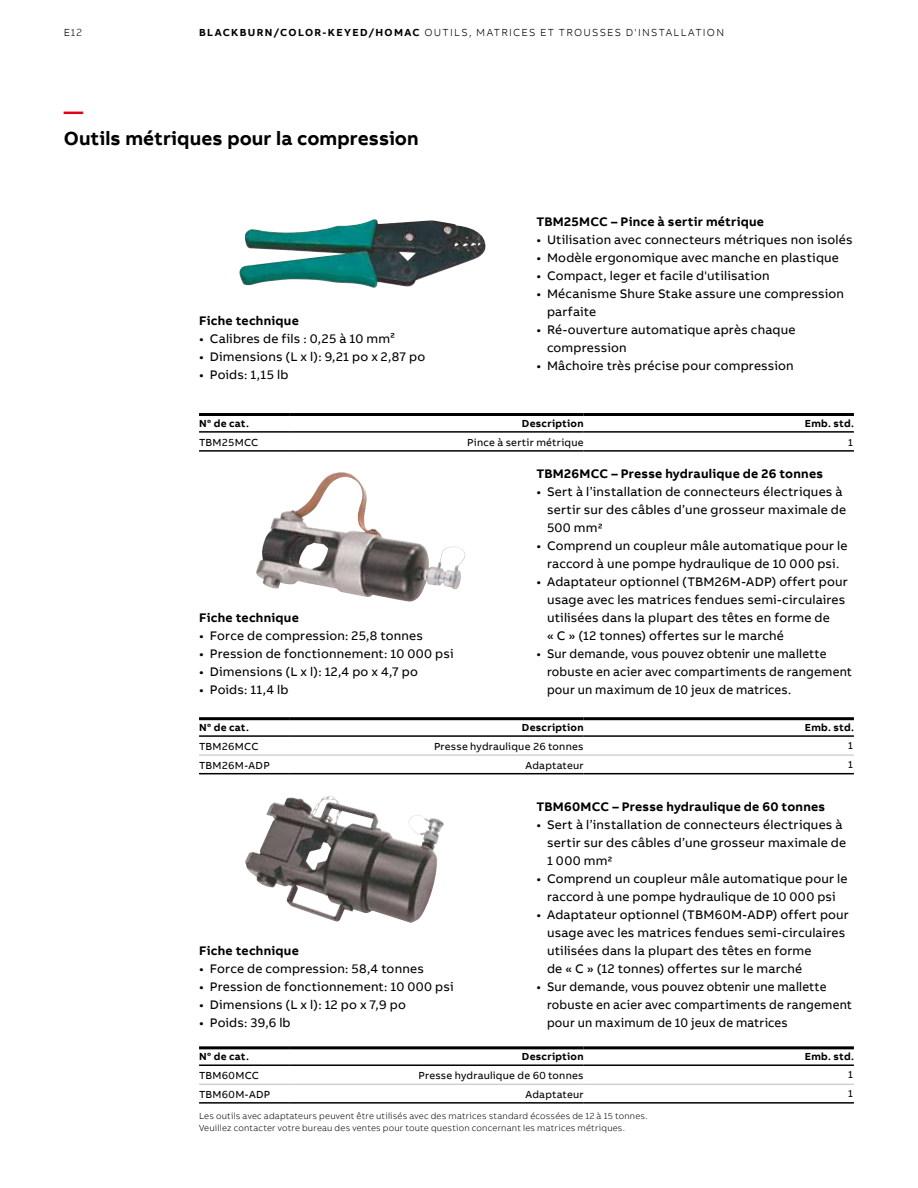
<style>
.page{position:relative;width:918px;height:1188px;background:#fff}
.page>*{position:absolute;margin:0;border:0;box-sizing:border-box;transform-origin:0 0}
.t1{font:700 19.5px "AB Bvoice";letter-spacing:.005em;color:#000}
.t2{font:700 19.5px "AB Bvoice";color:#e30015}
.t3{font:12.75px/18px "AB Bvoice";letter-spacing:.015em;color:#000}
.t4{font:12.75px/18px "AB Bvoice";letter-spacing:.015em;color:#000;scale:.96 1}
.t5{font:700 12.75px "AB Bvoice";letter-spacing:.02em;color:#000}
.t6{font:10.5px "AB Bvoice";letter-spacing:.02em;color:#000}
.t7{font:700 10.5px "AB Bvoice";letter-spacing:.025em;color:#000}
.t8{font:300 10.5px "AB Bvoice";letter-spacing:.12em;color:#000}
.t9{font:300 9px/12px "AB Bvoice";letter-spacing:.025em;color:#000}
.s1{font-weight:700}
</style>
<div class="page">
<img style="left:239px;top:219px;width:247px;height:69px">
<hr style="left:199px;top:431px;width:91px;height:2px;background:#000">
<hr style="left:290px;top:431px;width:294px;height:2px;background:#000">
<hr style="left:584px;top:431px;width:270px;height:2px;background:#000">
<hr style="left:199px;top:450px;width:91px;height:2px;background:#000">
<hr style="left:290px;top:450px;width:294px;height:2px;background:#000">
<hr style="left:584px;top:450px;width:270px;height:2px;background:#000">
<hr style="left:199px;top:413px;width:91px;height:3px;background:#000">
<hr style="left:290px;top:413px;width:294px;height:3px;background:#000">
<hr style="left:584px;top:413px;width:270px;height:3px;background:#000">
<hr style="left:199px;top:735px;width:91px;height:2px;background:#000">
<hr style="left:290px;top:735px;width:294px;height:2px;background:#000">
<hr style="left:584px;top:735px;width:270px;height:2px;background:#000">
<hr style="left:199px;top:773px;width:91px;height:1px;background:#000">
<hr style="left:290px;top:773px;width:294px;height:1px;background:#000">
<hr style="left:584px;top:773px;width:270px;height:1px;background:#000">
<hr style="left:199px;top:717px;width:91px;height:3px;background:#000">
<hr style="left:290px;top:717px;width:294px;height:3px;background:#000">
<hr style="left:584px;top:717px;width:270px;height:3px;background:#000">
<hr style="left:199px;top:755px;width:91px;height:1px;background:#bbbcbc">
<hr style="left:290px;top:755px;width:294px;height:1px;background:#bbbcbc">
<hr style="left:584px;top:755px;width:270px;height:1px;background:#bbbcbc">
<hr style="left:199px;top:1064px;width:91px;height:2px;background:#000">
<hr style="left:290px;top:1064px;width:294px;height:2px;background:#000">
<hr style="left:584px;top:1064px;width:270px;height:2px;background:#000">
<hr style="left:199px;top:1102px;width:91px;height:2px;background:#000">
<hr style="left:290px;top:1102px;width:294px;height:2px;background:#000">
<hr style="left:584px;top:1102px;width:270px;height:2px;background:#000">
<hr style="left:199px;top:1046px;width:91px;height:3px;background:#000">
<hr style="left:290px;top:1046px;width:294px;height:3px;background:#000">
<hr style="left:584px;top:1046px;width:270px;height:3px;background:#000">
<hr style="left:199px;top:1084px;width:91px;height:1px;background:#bbbcbc">
<hr style="left:290px;top:1084px;width:294px;height:1px;background:#bbbcbc">
<hr style="left:584px;top:1084px;width:270px;height:1px;background:#bbbcbc">
<img style="left:256px;top:472px;width:210px;height:130px">
<img style="left:245px;top:796px;width:199px;height:127px">
<p class="t8" style="left:64px;top:26px;width:20px">E12</p>
<p class="t8" style="left:199px;top:26px;width:527px"><span class="s1">BLACKBURN/COLOR-KEYED/HOMAC</span> OUTILS, MATRICES ET TROUSSES D'INSTALLATION</p>
<h1 class="t2" style="left:64px;top:99px;width:21px">—</h1>
<h1 class="t1" style="left:64px;top:126px;width:356px">Outils métriques pour la compression</h1>
<p class="t5" style="left:199px;top:312px;width:101px">Fiche technique</p>
<p class="t3" style="left:199px;top:330px;width:198px">• Calibres de fils : 0,25 à 10 mm²</p>
<p class="t3" style="left:199px;top:348px;width:228px">• Dimensions (L x l): 9,21 po x 2,87 po</p>
<p class="t3" style="left:199px;top:366px;width:91px">• Poids: 1,15 lb</p>
<p class="t5" style="left:536px;top:213px;width:229px">TBM25MCC – Pince à sertir métrique</p>
<p class="t3" style="left:536px;top:231px;width:318px">• Utilisation avec connecteurs métriques non isolés</p>
<p class="t3" style="left:536px;top:249px;width:304px">• Modèle ergonomique avec manche en plastique</p>
<p class="t3" style="left:536px;top:267px;width:235px">• Compact, leger et facile d'utilisation</p>
<p class="t3" style="left:547px;top:285px;width:298px;text-indent:-11px">• Mécanisme Shure Stake assure une compression parfaite</p>
<p class="t3" style="left:547px;top:321px;width:250px;text-indent:-11px">• Ré-ouverture automatique après chaque compression</p>
<p class="t3" style="left:536px;top:357px;width:259px">• Mâchoire très précise pour compression</p>
<p class="t7" style="left:199px;top:417px;width:51px">N° de cat.</p>
<p class="t7" style="left:522px;top:417px;width:63px">Description</p>
<p class="t7" style="left:805px;top:417px;width:51px">Emb. std.</p>
<p class="t6" style="left:199px;top:436px;width:61px">TBM25MCC</p>
<p class="t6" style="left:467px;top:436px;width:118px">Pince à sertir métrique</p>
<p class="t6" style="left:848px;top:436px;width:8px">1</p>
<p class="t5" style="left:199px;top:609px;width:101px">Fiche technique</p>
<p class="t3" style="left:199px;top:627px;width:225px">• Force de compression: 25,8 tonnes</p>
<p class="t3" style="left:199px;top:645px;width:256px">• Pression de fonctionnement: 10 000 psi</p>
<p class="t3" style="left:199px;top:663px;width:220px">• Dimensions (L x l): 12,4 po x 4,7 po</p>
<p class="t3" style="left:199px;top:681px;width:91px">• Poids: 11,4 lb</p>
<p class="t5" style="left:536px;top:465px;width:288px">TBM26MCC – Presse hydraulique de 26 tonnes</p>
<p class="t3" style="left:547px;top:483px;width:301px;text-indent:-11px">• Sert à l’installation de connecteurs électriques à sertir sur des câbles d’une grosseur maximale de<br>500 mm2</p>
<p class="t3" style="left:536px;top:537px;width:313px;text-align:center">• Comprend un coupleur mâle automatique pour le raccord à une pompe hydraulique de 10 000 psi.</p>
<p class="t3" style="left:547px;top:573px;width:302px;text-indent:-11px">• Adaptateur optionnel (TBM26M-ADP) offert pour usage avec les matrices fendues semi-circulaires utilisées dans la plupart des têtes en forme de<br>« C » (12 tonnes) offertes sur le marché</p>
<p class="t4" style="left:547px;top:645px;width:319px;text-indent:-11px">• Sur demande, vous pouvez obtenir une mallette robuste en acier avec compartiments de rangement pour un maximum de 10 jeux de matrices.</p>
<p class="t7" style="left:199px;top:721px;width:51px">N° de cat.</p>
<p class="t7" style="left:522px;top:721px;width:63px">Description</p>
<p class="t7" style="left:805px;top:721px;width:51px">Emb. std.</p>
<p class="t6" style="left:199px;top:740px;width:61px">TBM26MCC</p>
<p class="t6" style="left:434px;top:740px;width:151px">Presse hydraulique 26 tonnes</p>
<p class="t6" style="left:848px;top:739px;width:8px">1</p>
<p class="t6" style="left:199px;top:759px;width:72px">TBM26M-ADP</p>
<p class="t6" style="left:525px;top:759px;width:60px">Adaptateur</p>
<p class="t6" style="left:848px;top:758px;width:8px">1</p>
<p class="t5" style="left:199px;top:942px;width:101px">Fiche technique</p>
<p class="t3" style="left:199px;top:960px;width:226px">• Force de compression: 58,4 tonnes</p>
<p class="t3" style="left:199px;top:978px;width:256px">• Pression de fonctionnement: 10 000 psi</p>
<p class="t3" style="left:199px;top:996px;width:208px">• Dimensions (L x l): 12 po x 7,9 po</p>
<p class="t3" style="left:199px;top:1014px;width:93px">• Poids: 39,6 lb</p>
<p class="t5" style="left:536px;top:798px;width:290px">TBM60MCC – Presse hydraulique de 60 tonnes</p>
<p class="t3" style="left:547px;top:816px;width:301px;text-indent:-11px">• Sert à l’installation de connecteurs électriques à sertir sur des câbles d’une grosseur maximale de<br>1 000 mm2</p>
<p class="t3" style="left:536px;top:870px;width:313px;text-align:center">• Comprend un coupleur mâle automatique pour le raccord à une pompe hydraulique de 10 000 psi</p>
<p class="t3" style="left:547px;top:906px;width:303px;text-indent:-11px">• Adaptateur optionnel (TBM60M-ADP) offert pour usage avec les matrices fendues semi-circulaires utilisées dans la plupart des têtes en forme<br>de « C » (12 tonnes) offertes sur le marché</p>
<p class="t4" style="left:547px;top:978px;width:319px;text-indent:-11px">• Sur demande, vous pouvez obtenir une mallette robuste en acier avec compartiments de rangement pour un maximum de 10 jeux de matrices</p>
<p class="t7" style="left:199px;top:1050px;width:51px">N° de cat.</p>
<p class="t7" style="left:522px;top:1050px;width:63px">Description</p>
<p class="t7" style="left:805px;top:1050px;width:51px">Emb. std.</p>
<p class="t6" style="left:199px;top:1069px;width:61px">TBM60MCC</p>
<p class="t6" style="left:419px;top:1069px;width:167px">Presse hydraulique de 60 tonnes</p>
<p class="t6" style="left:848px;top:1068px;width:8px">1</p>
<p class="t6" style="left:199px;top:1088px;width:73px">TBM60M-ADP</p>
<p class="t6" style="left:526px;top:1088px;width:60px">Adaptateur</p>
<p class="t6" style="left:848px;top:1087px;width:8px">1</p>
<p class="t9" style="left:199px;top:1110px;width:450px">Les outils avec adaptateurs peuvent être utilisés avec des matrices standard écossées de 12 à 15 tonnes.<br>Veuillez contacter votre bureau des ventes pour toute question concernant les matrices métriques.</p>
</div>
